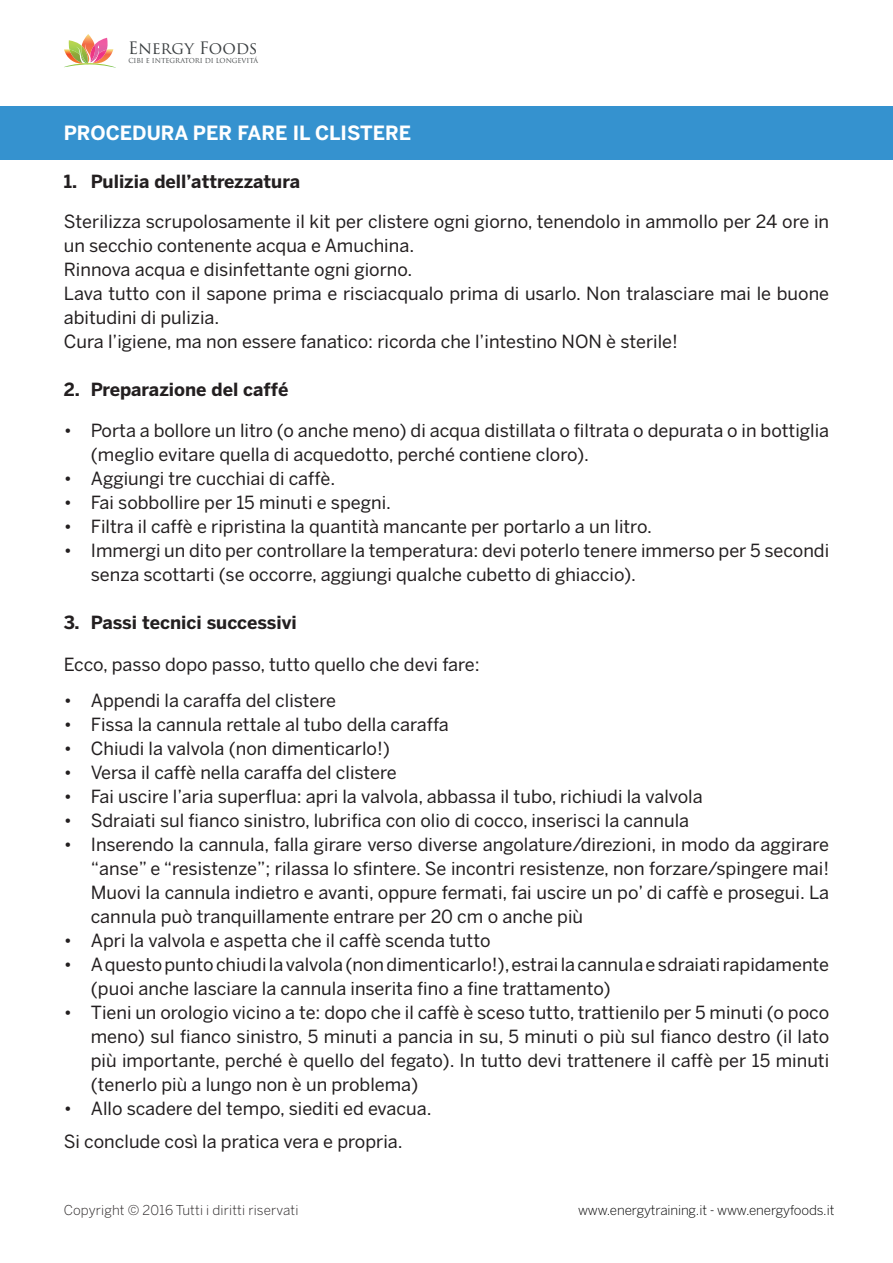
<style>
.page{position:relative;width:893px;height:1263px;background:#fff}
.page>*{position:absolute;margin:0;border:0;box-sizing:border-box;transform-origin:0 0}
.Normale{font:700 19.5px "Benton Sans";color:#fff}
.Normale-2{font:18px/24px "Benton Sans";color:#231f20}
.t1{font:700 18px "Benton Sans";color:#231f20}
.t2{font:16.65px "Trajan Pro 3";letter-spacing:-.015em;color:#3b3f41}
.t3{font:300 13.5px "Benton Sans";letter-spacing:-.01em;color:#000}
.t4{font:300 13.5px "Benton Sans";letter-spacing:.01em;color:#231f20}
.t5{font:6.75px "Trajan Pro 3";letter-spacing:-.01em;color:#3b3f41}
</style>
<div class="page">
<svg style="left:64px;top:34px;width:52px;height:34px"></svg>
<div style="left:0;top:106px;width:893px;height:53px;background:#3592cf"></div>
<p class="t2" style="left:128px;top:36px;width:131px">Energy Foods</p>
<p class="t5" style="left:128px;top:55px;width:131px">CIBI E INTEGRATORI DI LONGEVITÁ</p>
<p class="Normale" style="left:64px;top:121px;width:349px">PROCEDURA PER FARE IL CLISTERE</p>
<p class="t1" style="left:64px;top:171px;width:238px">1. Pulizia dell’attrezzatura</p>
<p class="Normale-2" style="left:64px;top:210px;width:767px">Sterilizza scrupolosamente il kit per clistere ogni giorno, tenendolo in ammollo per 24 ore in un secchio contenente acqua e Amuchina.</p>
<p class="Normale-2" style="left:64px;top:258px;width:350px">Rinnova acqua e disinfettante ogni giorno.</p>
<p class="Normale-2" style="left:64px;top:282px;width:767px">Lava tutto con il sapone prima e risciacqualo prima di usarlo. Non tralasciare mai le buone abitudini di pulizia.</p>
<p class="Normale-2" style="left:64px;top:330px;width:616px">Cura l’igiene, ma non essere fanatico: ricorda che l’intestino NON è sterile!</p>
<p class="t1" style="left:64px;top:379px;width:226px">2. Preparazione del caffé</p>
<p class="Normale-2" style="left:91px;top:418px;width:740px;text-indent:-27px">• Porta a bollore un litro (o anche meno) di acqua distillata o filtrata o depurata o in bottiglia (meglio evitare quella di acquedotto, perché contiene cloro).</p>
<p class="Normale-2" style="left:64px;top:466px;width:273px">• Aggiungi tre cucchiai di caffè.</p>
<p class="Normale-2" style="left:64px;top:490px;width:329px">• Fai sobbollire per 15 minuti e spegni.</p>
<p class="Normale-2" style="left:64px;top:514px;width:590px">• Filtra il caffè e ripristina la quantità mancante per portarlo a un litro.</p>
<p class="Normale-2" style="left:91px;top:538px;width:740px;text-indent:-27px">• Immergi un dito per controllare la temperatura: devi poterlo tenere immerso per 5 secondi senza scottarti (se occorre, aggiungi qualche cubetto di ghiaccio).</p>
<p class="t1" style="left:64px;top:612px;width:234px">3. Passi tecnici successivi</p>
<p class="Normale-2" style="left:64px;top:652px;width:417px">Ecco, passo dopo passo, tutto quello che devi fare:</p>
<p class="Normale-2" style="left:64px;top:688px;width:274px">• Appendi la caraffa del clistere</p>
<p class="Normale-2" style="left:64px;top:712px;width:387px">• Fissa la cannula rettale al tubo della caraffa</p>
<p class="Normale-2" style="left:64px;top:736px;width:328px">• Chiudi la valvola (non dimenticarlo!)</p>
<p class="Normale-2" style="left:64px;top:760px;width:335px">• Versa il caffè nella caraffa del clistere</p>
<p class="Normale-2" style="left:64px;top:784px;width:640px">• Fai uscire l’aria superflua: apri la valvola, abbassa il tubo, richiudi la valvola</p>
<p class="Normale-2" style="left:64px;top:808px;width:627px">• Sdraiati sul fianco sinistro, lubrifica con olio di cocco, inserisci la cannula</p>
<p class="Normale-2" style="left:91px;top:832px;width:740px;text-align:justify;text-indent:-27px">• Inserendo la cannula, falla girare verso diverse angolature/direzioni, in modo da aggirare “anse” e “resistenze”; rilassa lo sfintere. Se incontri resistenze, non forzare/spingere mai!<br>Muovi la cannula indietro e avanti, oppure fermati, fai uscire un po’ di caffè e prosegui. La cannula può tranquillamente entrare per 20 cm o anche più</p>
<p class="Normale-2" style="left:64px;top:928px;width:428px">• Apri la valvola e aspetta che il caffè scenda tutto</p>
<p class="Normale-2" style="left:91px;top:952px;width:740px;text-indent:-27px">• A questo punto chiudi la valvola (non dimenticarlo!), estrai la cannula e sdraiati rapidamente (puoi anche lasciare la cannula inserita fino a fine trattamento)</p>
<p class="Normale-2" style="left:91px;top:1000px;width:740px;text-align:justify;text-indent:-27px">• Tieni un orologio vicino a te: dopo che il caffè è sceso tutto, trattienilo per 5 minuti (o poco meno) sul fianco sinistro, 5 minuti a pancia in su, 5 minuti o più sul fianco destro (il lato più importante, perché è quello del fegato). In tutto devi trattenere il caffè per 15 minuti (tenerlo più a lungo non è un problema)</p>
<p class="Normale-2" style="left:64px;top:1096px;width:369px">• Allo scadere del tempo, siediti ed evacua.</p>
<p class="Normale-2" style="left:64px;top:1129px;width:340px">Si conclude così la pratica vera e propria.</p>
<p class="t4" style="left:64px;top:1202px;width:236px">Copyright © 2016 Tutti i diritti riservati</p>
<p class="t3" style="left:578px;top:1202px;width:258px">www.energytraining.it - www.energyfoods.it</p>
</div>
